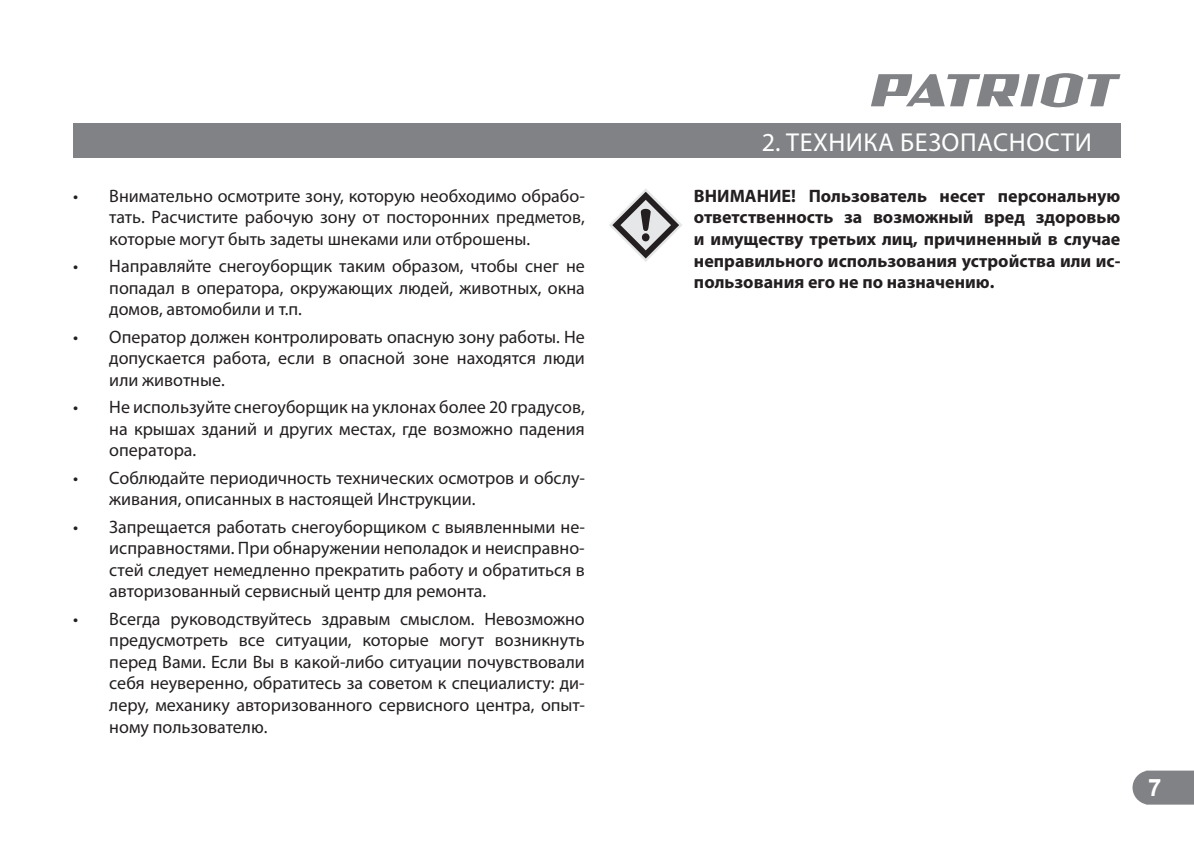
<style>
.page{position:relative;width:1194px;height:843px;background:#fff}
.page>*{position:absolute;margin:0;border:0;box-sizing:border-box;transform-origin:0 0}
.t1{font:26px "Myriad Pro";letter-spacing:.02em;color:#fff}
.t2{font:700 24px "Arial";color:#fff}
.t3{font:18px/21.6px "Myriad Pro";color:#231f20;text-align:justify}
.t4{font:700 18px/21.6px "Myriad Pro";color:#231f20;text-align:justify}
</style>
<div class="page">
<svg style="left:1132px;top:770px;width:61px;height:34px;background:#8a8c8f"></svg>
<svg style="left:871px;top:73px;width:249px;height:34px"></svg>
<div style="left:73px;top:124px;width:1047px;height:34px;background:#808285"></div>
<svg style="left:609px;top:188px;width:73px;height:74px"></svg>
<p class="t3" style="left:109px;top:186px;width:477px;text-indent:-36px">• Внимательно осмотрите зону, которую необходимо обрабо&shy;тать. Расчистите рабочую зону от посторонних предметов, которые могут быть задеты шнеками или отброшены.</p>
<p class="t3" style="left:109px;top:256px;width:477px;text-indent:-36px">• Направляйте снегоуборщик таким образом, чтобы снег не попадал в оператора, окружающих людей, животных, окна домов, автомобили и т.п.</p>
<p class="t3" style="left:109px;top:327px;width:477px;text-indent:-36px">• Оператор должен контролировать опасную зону работы. Не допускается работа, если в опасной зоне находятся люди или животные.</p>
<p class="t3" style="left:109px;top:397px;width:477px;text-indent:-36px">• Не используйте снегоуборщик на уклонах более 20 градусов, на крышах зданий и других местах, где возможно падения оператора.</p>
<p class="t3" style="left:109px;top:467px;width:477px;text-indent:-36px">• Соблюдайте периодичность технических осмотров и обслу&shy;живания, описанных в настоящей Инструкции.</p>
<p class="t3" style="left:109px;top:516px;width:477px;text-indent:-36px">• Запрещается работать снегоуборщиком с выявленными не&shy;исправностями. При обнаружении неполадок и неисправно&shy;стей следует немедленно прекратить работу и обратиться в авторизованный сервисный центр для ремонта.</p>
<p class="t3" style="left:109px;top:608px;width:477px;text-indent:-36px">• Всегда руководствуйтесь здравым смыслом. Невозможно предусмотреть все ситуации, которые могут возникнуть перед Вами. Если Вы в какой-либо ситуации почувствовали себя неуверенно, обратитесь за советом к специалисту: ди&shy;леру, механику авторизованного сервисного центра, опыт&shy;ному пользователю.</p>
<h1 class="t1" style="left:761px;top:130px;width:331px">2. ТЕХНИКА БЕЗОПАСНОСТИ</h1>
<p class="t4" style="left:694px;top:187px;width:428px">ВНИМАНИЕ! Пользователь несет персональную ответственность за возможный вред здоровью и имуществу третьих лиц, причиненный в случае неправильного использования устройства или ис&shy;пользования его не по назначению.</p>
<h2 class="t2" style="left:1148px;top:774px;width:15px">7</h2>
</div>
